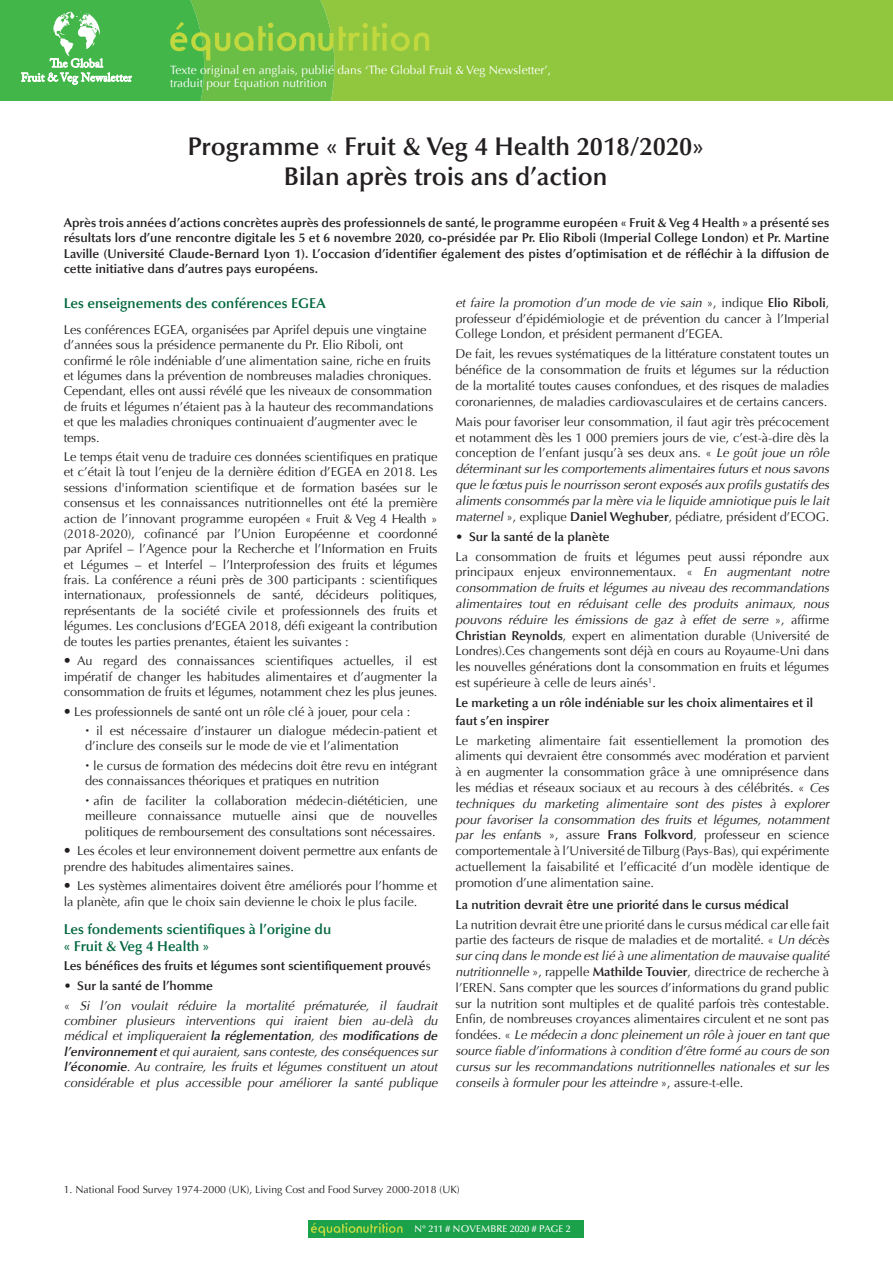
<style>
.page{position:relative;width:893px;height:1263px;background:#fff}
.page>*{position:absolute;margin:0;border:0;box-sizing:border-box;transform-origin:0 0}
.t1{font:600 25.5px/30px "Optima LT Std";color:#231f20;text-align:center}
.t2{font:600 14.25px/17.1px "Optima LT Std";letter-spacing:-.005em;color:#00673e}
.t3{font:12.75px/15.8px "Optima LT Std";letter-spacing:-.005em;color:#231f20}
.t4{font:italic 12.75px/15.8px "Optima LT Std";letter-spacing:-.005em;color:#231f20}
.t5{font:600 12.75px/15.3px "Optima LT Std";letter-spacing:-.005em;color:#231f20}
.t6{font:12px/13.5px "Optima LT Std";color:#fff}
.t7{font:10.5px "Optima LT Std";color:#231f20}
.t8{font:500 9.75px "Optima";color:#fff}
.s1{font-weight:400}
.s2{font-style:normal}
.s3{font-weight:600;font-style:normal}
.s4{font-weight:600}
.s5{font-style:italic}
</style>
<div class="page">
<div style="left:309px;top:1220px;width:275px;height:18px;background:#1aa14a"></div>
<svg style="left:311px;top:1222px;width:91px;height:14px"></svg>
<div style="left:429px;top:0;width:464px;height:101px;background:#91c73e"></div>
<svg style="left:0;top:0;width:429px;height:101px;background:#6bbf4b"></svg>
<p class="t6" style="left:170px;top:63px;width:382px">Texte original en anglais, publié dans ‘The Global Fruit &amp; Veg Newsletter’, traduit pour Equation nutrition</p>
<h1 class="t1" style="left:188px;top:132px;width:518px">Programme « Fruit &amp; Veg 4 Health 2018/2020»<br>Bilan après trois ans d’action</h1>
<p class="t5" style="left:64px;top:215px;width:767px;text-align:justify">Après trois années d’actions concrètes auprès des professionnels de santé, le programme européen « Fruit &amp; Veg 4 Health » a présenté ses résultats lors d’une rencontre digitale les 5 et 6 novembre 2020, co-présidée par Pr. Elio Riboli (Imperial College London) et Pr. Martine Laville (Université Claude-Bernard Lyon 1). L’occasion d’identifier également des pistes d’optimisation et de réfléchir à la diffusion de cette initiative dans d’autres pays européens.</p>
<p class="t2" style="left:64px;top:295px;width:263px">Les enseignements des conférences EGEA</p>
<p class="t3" style="left:64px;top:322px;width:371px;line-height:15.3px">Les conférences EGEA, organisées par Aprifel depuis une vingtaine d’années sous la présidence permanente du Pr. Elio Riboli, ont confirmé le rôle indéniable d’une alimentation saine, riche en fruits et légumes dans la prévention de nombreuses maladies chroniques.<br>Cependant, elles ont aussi révélé que les niveaux de consommation de fruits et légumes n’étaient pas à la hauteur des recommandations et que les maladies chroniques continuaient d’augmenter avec le temps.</p>
<p class="t3" style="left:64px;top:449px;width:375px;line-height:15.3px;text-align:justify">Le temps était venu de traduire ces données scientifiques en pratique et c’était là tout l’enjeu de la dernière édition d’EGEA en 2018. Les sessions d'information scientifique et de formation basées sur le consensus et les connaissances nutritionnelles ont été la première action de l’innovant programme européen « Fruit &amp; Veg 4 Health » (2018-2020), cofinancé par l’Union Européenne et coordonné par Aprifel – l’Agence pour la Recherche et l’Information en Fruits et Légumes – et Interfel – l’Interprofession des fruits et légumes frais. La conférence a réuni près de 300 participants : scientifiques internationaux, professionnels de santé, décideurs politiques, représentants de la société civile et professionnels des fruits et légumes. Les conclusions d’EGEA 2018, défi exigeant la contribution de toutes les parties prenantes, étaient les suivantes :</p>
<p class="t3" style="left:64px;top:653px;width:375px;line-height:15.3px;text-align:justify;text-indent:14px">Au regard des connaissances scientifiques actuelles, il est impératif de changer les habitudes alimentaires et d’augmenter la consommation de fruits et légumes, notamment chez les plus jeunes.</p>
<p class="t3" style="left:96px;top:701px;width:343px;line-height:19.6px;text-indent:-22px">Les professionnels de santé ont un rôle clé à jouer, pour cela :<br>il est nécessaire d’instaurer un dialogue médecin-patient et</p>
<p class="t3" style="left:93px;top:736px;width:346px;line-height:19.6px;text-indent:-8px">d’inclure des conseils sur le mode de vie et l’alimentation<br>le cursus de formation des médecins doit être revu en intégrant</p>
<p class="t3" style="left:93px;top:771px;width:345px;line-height:19.6px;text-indent:-8px">des connaissances théoriques et pratiques en nutrition<br>afin de faciliter la collaboration médecin-diététicien, une</p>
<p class="t3" style="left:85px;top:809px;width:354px;line-height:15.3px">meilleure connaissance mutuelle ainsi que de nouvelles politiques de remboursement des consultations sont nécessaires.</p>
<p class="t3" style="left:64px;top:844px;width:375px;line-height:15.3px;text-indent:14px">Les écoles et leur environnement doivent permettre aux enfants de prendre des habitudes alimentaires saines.</p>
<p class="t3" style="left:64px;top:879px;width:375px;line-height:15.3px;text-indent:14px">Les systèmes alimentaires doivent être améliorés pour l’homme et la planète, afin que le choix sain devienne le choix le plus facile.</p>
<p class="t2" style="left:64px;top:920px;width:269px">Les fondements scientifiques à l’origine du « Fruit &amp; Veg 4 Health »</p>
<p class="t5" style="left:64px;top:958px;width:368px">Les bénéfices des fruits et légumes sont scientifiquement prouvé<span class="s1">s</span></p>
<p class="t4" style="left:64px;top:976px;width:378px;line-height:19.6px"><span class="s2">•</span> <span class="s3">Sur la santé de l’homme<br></span><span class="s2">«</span> Si l’on voulait réduire la mortalité prématurée, il faudrait</p>
<p class="t4" style="left:64px;top:1013px;width:378px;line-height:15.3px;text-align:justify">combiner plusieurs interventions qui iraient bien au-delà du médical et impliqueraient <span class="s4">la réglementation</span>, des <span class="s4">modifications de l’environnement</span>etquiauraient,sansconteste,desconséquencessur <span class="s4">l’économie</span>. Au contraire, les fruits et légumes constituent un atout considérable et plus accessible pour améliorer la santé publique</p>
<p class="t3" style="left:455px;top:295px;width:375px;text-align:justify"><span class="s5">et faire la promotion d’un mode de vie sain</span> » , i n d i q u e <span class="s4">E l i o Ri b o l i</span> , professeur d’épidémiologie et de prévention du cancer à l’Imperial College London, et président permanent d’EGEA.</p>
<p class="t3" style="left:455px;top:346px;width:375px;text-align:justify">De fait, les revues systématiques de la littérature constatent toutes un bénéfice de la consommation de fruits et légumes sur la réduction de la mortalité toutes causes confondues, et des risques de maladies coronariennes, de maladies cardiovasculaires et de certains cancers.</p>
<p class="t4" style="left:455px;top:414px;width:378px"><span class="s2">Mais pour favoriser leur consommation, il faut agir très précocement et notamment dès les 1 000 premiers jours de vie, c’est-à-dire dès la conception de l’enfant jusqu’à ses deux ans. «</span> Le goût joue un rôle déterminantsurlescomportementsalimentairesfutursetnoussavons que le fœtuspuisle nourrisson serontexposésaux profilsgustatifsdes alimentsconsommésparla mère via le liquide amniotique puisle lait maternel<span class="s2">», explique</span> <span class="s3">Daniel Weghuber</span><span class="s2">, pédiatre, président d’ECOG.</span></p>
<p class="t3" style="left:455px;top:526px;width:375px;line-height:20.1px">• <span class="s4">Sur la santé de la planète<br></span>La consommation de fruits et légumes peut aussi répondre aux</p>
<p class="t3" style="left:455px;top:564px;width:378px">principaux enjeux environnementaux. « <span class="s5">En augmentant notre consommation de fruits et légumes au niveau des recommandations alimentaires tout en réduisant celle des produits animaux, nous pouvons réduire les émissions de gaz à effet de serre</span> » , a ffi r m e <span class="s4">Christian Reynolds</span>, expert en alimentation durable (Université de Londres).Ces changements sont déjà en cours au Royaume-Uni dans les nouvelles générations dont la consommation en fruits et légumes est supérieure à celle de leurs ainés<sup>1</sup>.</p>
<p class="t5" style="left:455px;top:694px;width:359px;line-height:17.5px">Le marketing a un rôle indéniable sur les choix alimentaires et il faut s’en inspirer</p>
<p class="t3" style="left:455px;top:733px;width:378px">Le marketing alimentaire fait essentiellement la promotion des aliments qui devraient être consommés avec modération et parvient à en augmenter la consommation grâce à une omniprésence dans les médias et réseaux sociaux et au recours à des célébrités. « <span class="s5">Ces techniques du marketing alimentaire sont des pistes à explorer pour favoriser la consommation des fruits et légumes, notamment par les enfant</span>s », assure <span class="s4">Frans Folkvord</span>, professeur en science comportementale à l’Université de Tilburg (Pays-Bas), qui expérimente actuellement la faisabilité et l’efficacité d’un modèle identique de promotion d’une alimentation saine.</p>
<p class="t5" style="left:455px;top:897px;width:335px">La nutrition devrait être une priorité dans le cursus médical</p>
<p class="t3" style="left:455px;top:917px;width:378px">La nutrition devrait être une priorité dans le cursus médical car elle fait partie des facteurs de risque de maladies et de mortalité. « <span class="s5">Un décès surcinq dansle monde estlié à une alimentation de mauvaise qualité nutritionnelle</span> », rappelle <span class="s4">Mathilde Touvier</span>, directrice de recherche à l’EREN. Sans compter que les sources d’informations du grand public sur la nutrition sont multiples et de qualité parfois très contestable.<br>Enfin, de nombreuses croyances alimentaires circulent et ne sont pas fo n d é e s . « <span class="s5">Le médecin a donc pleinementun rôle à joueren tantque source fiable d’informationsà condition d’être formé au coursde son cursus sur les recommandations nutritionnelles nationales et sur les conseils à formuler pour les atteindre</span> » , a s s u re -t- e l l e .</p>
<p class="t7" style="left:64px;top:1183px;width:398px">1. National Food Survey 1974-2000 (UK), Living Cost and Food Survey 2000-2018 (UK)</p>
<p class="t8" style="left:415px;top:1223px;width:157px">N° 211 # NOVEMBRE 2020 # PAGE 2</p>
</div>
